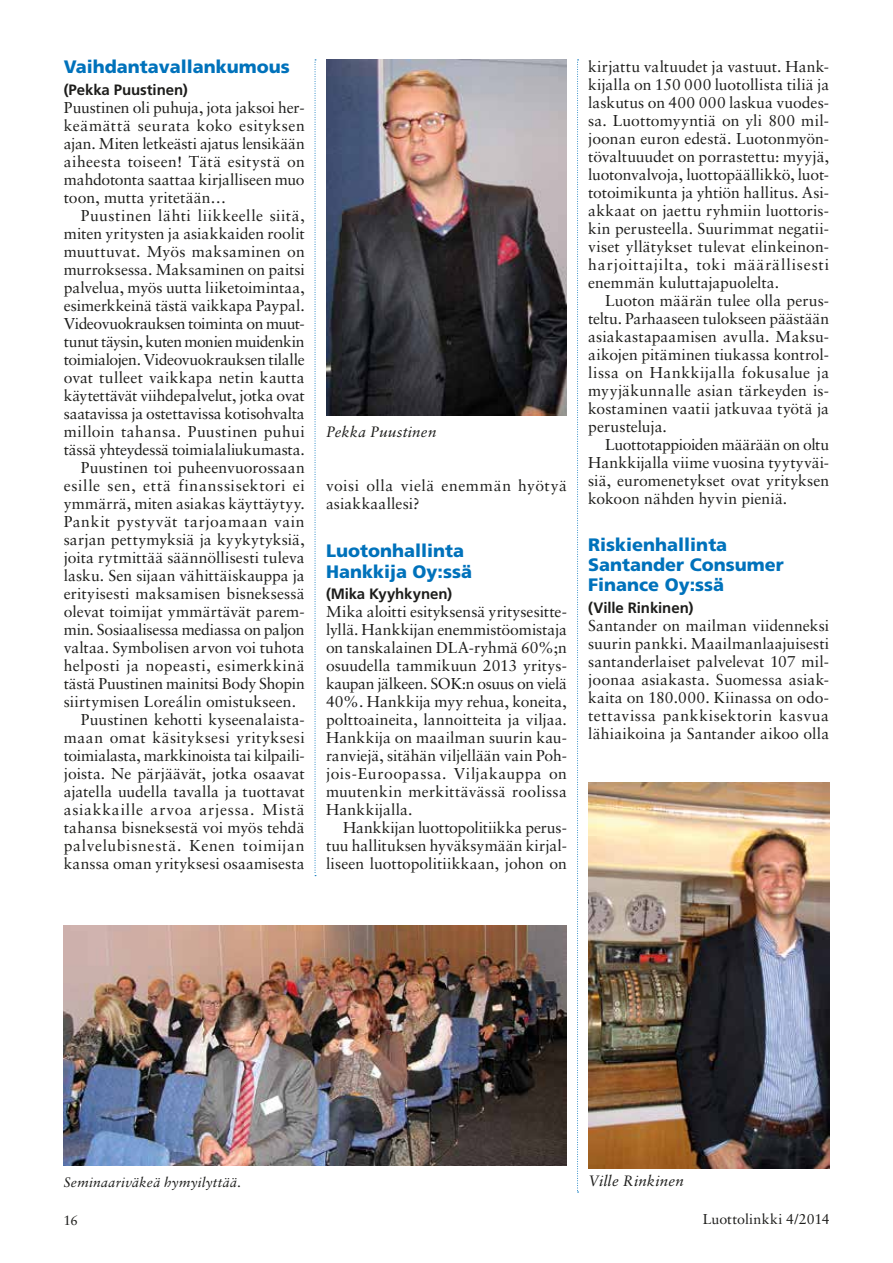
<style>
.page{position:relative;width:893px;height:1263px;background:#fff}
.page>*{position:absolute;margin:0;border:0;box-sizing:border-box;transform-origin:0 0}
.t1{font:900 18px/20.2px "Frutiger LT Std";color:#0072bb}
.t2{font:15.75px/18px "Sabon LT Std";letter-spacing:.005em;color:#1d1d1b;text-align:justify}
.t3{font:15.75px "Sabon LT Std";letter-spacing:-.015em;color:#1d1d1b}
.t4{font:15.75px "Sabon LT Std";letter-spacing:.04em;color:#1d1d1b}
.t5{font:15.75px "Sabon LT Std";letter-spacing:-.02em;color:#1d1d1b}
.t6{font:15.75px "Sabon LT Std";letter-spacing:-.03em;color:#1d1d1b}
.t7{font:15.75px "Sabon LT Std";letter-spacing:.03em;color:#1d1d1b}
.t8{font:15.75px/18px "Sabon LT Std";letter-spacing:.025em;color:#1d1d1b}
.t9{font:15.75px "Sabon LT Std";letter-spacing:.045em;color:#1d1d1b}
.t10{font:15.75px "Sabon LT Std";letter-spacing:.035em;color:#1d1d1b}
.t11{font:15.75px "Sabon LT Std";letter-spacing:.05em;color:#1d1d1b}
.t12{font:700 15px "Frutiger LT Std";letter-spacing:-.005em;color:#1d1d1b}
.t13{font:italic 15px "Sabon LT Std";letter-spacing:.015em;color:#1d1d1b}
.t14{font:14.25px "Sabon LT Std";letter-spacing:.005em;color:#1d1d1b}
.t15{font:italic 13.65px "Sabon LT Std";letter-spacing:.02em;color:#1d1d1b}
.t16{font:13.5px "Sabon LT Std";color:#1d1d1b}
</style>
<div class="page">
<svg style="left:315px;top:60px;width:1px;height:816px"></svg>
<svg style="left:577px;top:60px;width:2px;height:1133px"></svg>
<img style="left:64px;top:925px;width:503px;height:241px">
<img style="left:589px;top:782px;width:240px;height:386px">
<img style="left:326px;top:60px;width:241px;height:356px">
<p class="t1" style="left:64px;top:57px;width:228px">Vaihdantavallankumous</p>
<p class="t12" style="left:64px;top:81px;width:125px">(Pekka Puustinen)</p>
<p class="t2" style="left:64px;top:98px;width:242px">Puustinen oli puhuja, jota jaksoi her&shy;keämättä seurata koko esityksen ajan. Miten letkeästi ajatus lensikään aiheesta toiseen! Tätä esitystä on mahdotonta saattaa kirjalliseen muo toon, mutta yritetään…</p>
<p class="t4" style="left:81px;top:206px;width:225px">Puustinen lähti liikkeelle siitä,</p>
<p class="t2" style="left:64px;top:224px;width:242px">miten yritysten ja asiakkaiden roolit</p>
<p class="t2" style="left:64px;top:242px;width:242px">muuttuvat. Myös maksaminen on</p>
<p class="t2" style="left:64px;top:260px;width:242px">murroksessa. Maksaminen on paitsi</p>
<p class="t2" style="left:64px;top:278px;width:242px">palvelua, myös uutta liiketoimintaa,</p>
<p class="t2" style="left:64px;top:296px;width:242px">esimerkkeinä tästä vaikkapa Paypal.</p>
<p class="t6" style="left:64px;top:314px;width:242px">Videovuokrauksen toiminta on muut-</p>
<p class="t6" style="left:64px;top:332px;width:242px">tunut täysin, kuten monien muidenkin</p>
<p class="t5" style="left:64px;top:350px;width:242px">toimialojen. Videovuokrauksen tilalle</p>
<p class="t2" style="left:64px;top:368px;width:242px">ovat tulleet vaikkapa netin kautta</p>
<p class="t5" style="left:64px;top:386px;width:242px">käytettävät viihdepalvelut, jotka ovat</p>
<p class="t3" style="left:64px;top:404px;width:242px">saatavissa ja ostettavissa kotisohvalta</p>
<p class="t7" style="left:64px;top:422px;width:242px">milloin tahansa. Puustinen puhui</p>
<p class="t3" style="left:64px;top:440px;width:242px">tässä yhteydessä toimialaliukumasta.</p>
<p class="t2" style="left:81px;top:458px;width:225px">Puustinen toi puheenvuorossaan</p>
<p class="t9" style="left:64px;top:476px;width:242px">esille sen, että finanssisektori ei</p>
<p class="t2" style="left:64px;top:494px;width:242px">ymmärrä, miten asiakas käyttäytyy.</p>
<p class="t4" style="left:64px;top:512px;width:242px">Pankit pystyvät tarjoamaan vain</p>
<p class="t2" style="left:64px;top:530px;width:242px">sarjan pettymyksiä ja kyykytyksiä,</p>
<p class="t2" style="left:64px;top:548px;width:242px">joita rytmittää säännöllisesti tuleva</p>
<p class="t2" style="left:64px;top:566px;width:242px">lasku. Sen sijaan vähittäiskauppa ja</p>
<p class="t2" style="left:64px;top:584px;width:242px">erityisesti maksamisen bisneksessä</p>
<p class="t2" style="left:64px;top:602px;width:242px">olevat toimijat ymmärtävät parem-</p>
<p class="t3" style="left:64px;top:620px;width:242px">min. Sosiaalisessa mediassa on paljon</p>
<p class="t2" style="left:64px;top:638px;width:242px">valtaa. Symbolisen arvon voi tuhota</p>
<p class="t7" style="left:64px;top:656px;width:242px">helposti ja nopeasti, esimerkkinä</p>
<p class="t3" style="left:64px;top:674px;width:242px">tästä Puustinen mainitsi Body Shopin</p>
<p class="t2" style="left:64px;top:692px;width:234px">siirtymisen Loreálin omistukseen.</p>
<p class="t2" style="left:81px;top:710px;width:225px">Puustinen kehotti kyseenalaista-</p>
<p class="t10" style="left:64px;top:728px;width:242px">maan omat käsityksesi yrityksesi</p>
<p class="t2" style="left:64px;top:746px;width:242px">toimialasta, markkinoista tai kilpaili-</p>
<p class="t2" style="left:64px;top:764px;width:242px">joista. Ne pärjäävät, jotka osaavat</p>
<p class="t2" style="left:64px;top:782px;width:242px">ajatella uudella tavalla ja tuottavat</p>
<p class="t11" style="left:64px;top:800px;width:242px">asiakkaille arvoa arjessa. Mistä</p>
<p class="t2" style="left:64px;top:818px;width:242px">tahansa bisneksestä voi myös tehdä</p>
<p class="t4" style="left:64px;top:836px;width:242px">palvelubisnestä. Kenen toimijan</p>
<p class="t2" style="left:64px;top:854px;width:242px">kanssa oman yrityksesi osaamisesta</p>
<p class="t13" style="left:326px;top:423px;width:112px">Pekka Puustinen</p>
<p class="t8" style="left:326px;top:476px;width:242px">voisi olla vielä enemmän hyötyä asiakkaallesi?</p>
<p class="t1" style="left:326px;top:541px;width:148px">Luotonhallinta<br>Hankkija Oy:ssä</p>
<p class="t12" style="left:326px;top:585px;width:128px">(Mika Kyyhkynen)</p>
<p class="t2" style="left:326px;top:603px;width:242px">Mika aloitti esityksensä yritysesitte&shy;lyllä. Hankkijan enemmistöomistaja on tanskalainen DLA-ryhmä 60%;n osuudella tammikuun 2013 yritys&shy;kaupan jälkeen. SOK:n osuus on vielä 40%. Hankkija myy rehua, koneita, polttoaineita, lannoitteita ja viljaa.<br>Hankkija on maailman suurin kau&shy;ranviejä, sitähän viljellään vain Poh&shy;jois-Euroopassa. Viljakauppa on muutenkin merkittävässä roolissa Hankkijalla.</p>
<p class="t2" style="left:326px;top:819px;width:242px;text-indent:17px">Hankkijan luottopolitiikka perus&shy;tuu hallituksen hyväksymään kirjal&shy;liseen luottopolitiikkaan, johon on</p>
<p class="t2" style="left:588px;top:57px;width:242px">kirjattu valtuudet ja vastuut. Hank&shy;kijalla on 150 000 luotollista tiliä ja laskutus on 400 000 laskua vuodes&shy;sa. Luottomyyntiä on yli 800 mil&shy;joonan euron edestä. Luotonmyön&shy;tövaltuuudet on porrastettu: myyjä, luotonvalvoja, luottopäällikkö, luot&shy;totoimikunta ja yhtiön hallitus. Asi&shy;akkaat on jaettu ryhmiin luottoris&shy;kin perusteella. Suurimmat negatii&shy;viset yllätykset tulevat elinkeinon&shy;harjoittajilta, toki määrällisesti enemmän kuluttajapuolelta.</p>
<p class="t2" style="left:588px;top:291px;width:242px;text-indent:17px">Luoton määrän tulee olla perus&shy;teltu. Parhaaseen tulokseen päästään asiakastapaamisen avulla. Maksu&shy;aikojen pitäminen tiukassa kontrol&shy;lissa on Hankkijalla fokusalue ja myyjäkunnalle asian tärkeyden is&shy;kostaminen vaatii jatkuvaa työtä ja perusteluja.</p>
<p class="t2" style="left:588px;top:435px;width:242px;text-indent:17px">Luottotappioiden määrään on oltu Hankkijalla viime vuosina tyytyväi&shy;siä, euromenetykset ovat yrityksen kokoon nähden hyvin pieniä.</p>
<p class="t1" style="left:588px;top:534px;width:197px">Riskienhallinta<br>Santander Consumer<br>Finance Oy:ssä</p>
<p class="t12" style="left:588px;top:599px;width:107px">(Ville Rinkinen)</p>
<p class="t2" style="left:588px;top:616px;width:242px">Santander on mailman viidenneksi suurin pankki. Maailmanlaajuisesti santanderlaiset palvelevat 107 mil&shy;joonaa asiakasta. Suomessa asiak&shy;kaita on 180.000. Kiinassa on odo&shy;tettavissa pankkisektorin kasvua lähiaikoina ja Santander aikoo olla</p>
<p class="t15" style="left:64px;top:1174px;width:179px">Seminaariväkeä hymyilyttää.</p>
<p class="t13" style="left:588px;top:1172px;width:97px">Ville Rinkinen</p>
<p class="t16" style="left:64px;top:1212px;width:16px">16</p>
<p class="t14" style="left:703px;top:1211px;width:128px">Luottolinkki 4/2014</p>
</div>
